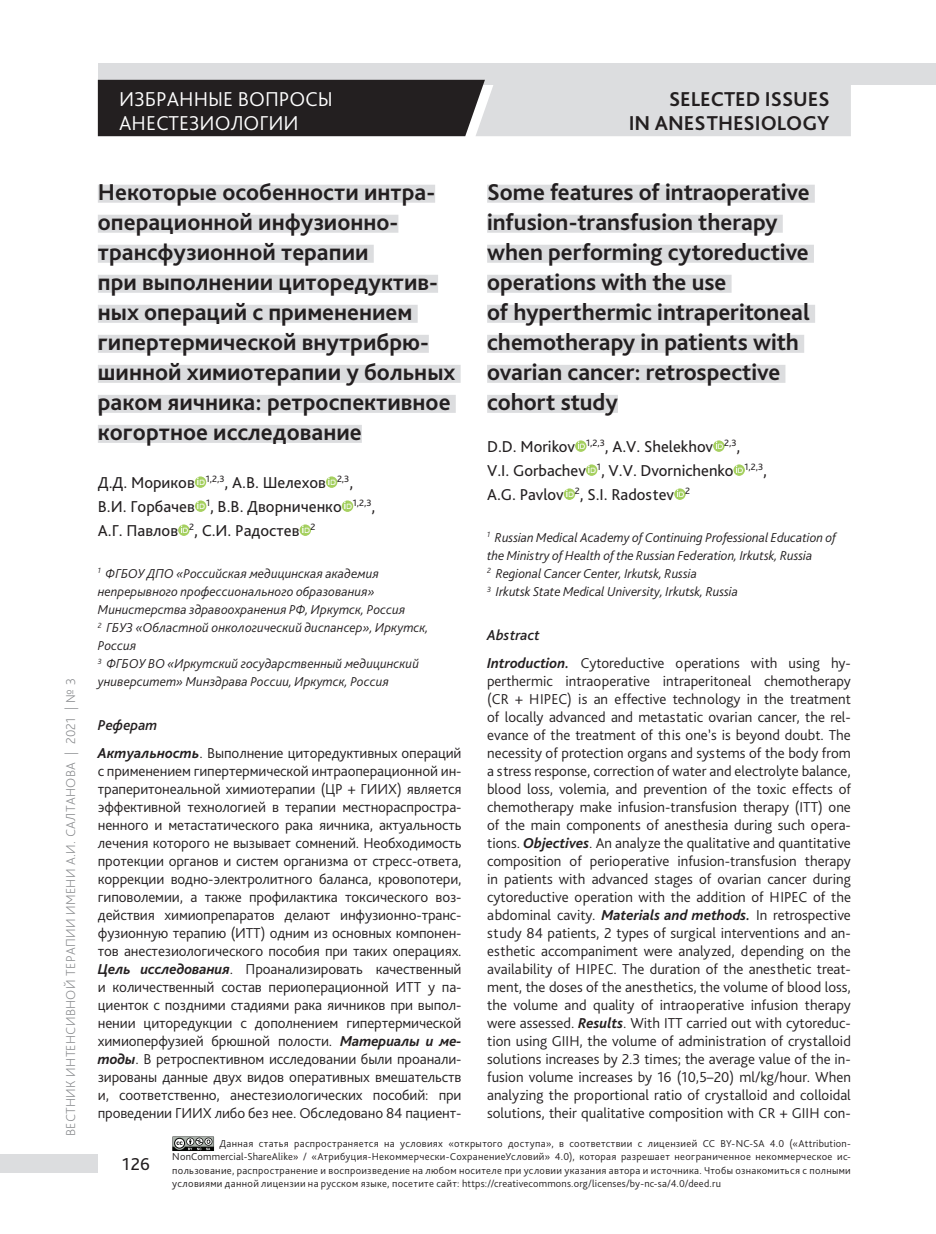
<style>
.page{position:relative;width:936px;height:1234px;background:#fff}
.page>*{position:absolute;margin:0;border:0;box-sizing:border-box;transform-origin:0 0}
.t1{font:700 24px/30px "Bliss Pro";color:#231f20}
.t2{font:700 21px/24px "Bliss Pro";color:#231f20;text-align:right}
.t3{font:300 21px/24px "Bliss Pro";color:#fff}
.t4{font:18px "Bliss Pro";color:#231f20}
.t5{font:16.5px/24px "Bliss Pro";color:#231f20}
.t6{font:300 15px/18px "Bliss Pro";letter-spacing:-.01em;color:#231f20}
.t7{font:italic 300 13.5px/18px "Bliss Pro";color:#231f20}
.t8{font:200 13.5px "Bliss Pro";letter-spacing:.025em;color:#808285}
.t9{font:300 10.5px/13.5px "Bliss Pro";letter-spacing:.02em;color:#231f20;text-align:justify}
.s1{font-weight:500;font-style:italic}
.s2{font-weight:700;font-style:italic}
</style>
<div class="page">
<div style="left:0;top:1154px;width:98px;height:18px;background:#dcdddf"></div>
<div style="left:98px;top:64px;width:837px;height:21px;background:#dcdddf"></div>
<svg style="left:98px;top:80px;width:752px;height:56px;background:#7f7e7f"></svg>
<svg style="left:172px;top:1136px;width:43px;height:15px"></svg>
<div style="left:98px;top:185px;width:337px;height:18px;background:#dcdddf"></div>
<div style="left:98px;top:215px;width:300px;height:18px;background:#dcdddf"></div>
<div style="left:98px;top:245px;width:276px;height:18px;background:#dcdddf"></div>
<div style="left:98px;top:275px;width:340px;height:18px;background:#dcdddf"></div>
<div style="left:98px;top:305px;width:319px;height:18px;background:#dcdddf"></div>
<div style="left:98px;top:335px;width:331px;height:18px;background:#dcdddf"></div>
<div style="left:98px;top:365px;width:362px;height:18px;background:#dcdddf"></div>
<div style="left:98px;top:395px;width:358px;height:18px;background:#dcdddf"></div>
<div style="left:98px;top:425px;width:264px;height:18px;background:#dcdddf"></div>
<svg style="left:195px;top:476px;width:11px;height:12px"></svg>
<svg style="left:326px;top:476px;width:11px;height:12px"></svg>
<svg style="left:195px;top:500px;width:11px;height:12px"></svg>
<svg style="left:342px;top:500px;width:11px;height:12px"></svg>
<svg style="left:178px;top:524px;width:11px;height:12px"></svg>
<svg style="left:299px;top:524px;width:12px;height:12px"></svg>
<div style="left:487px;top:185px;width:327px;height:18px;background:#dcdddf"></div>
<div style="left:487px;top:215px;width:295px;height:18px;background:#dcdddf"></div>
<div style="left:487px;top:245px;width:326px;height:18px;background:#dcdddf"></div>
<div style="left:487px;top:275px;width:244px;height:18px;background:#dcdddf"></div>
<div style="left:487px;top:305px;width:328px;height:18px;background:#dcdddf"></div>
<div style="left:487px;top:335px;width:317px;height:18px;background:#dcdddf"></div>
<div style="left:487px;top:365px;width:298px;height:18px;background:#dcdddf"></div>
<div style="left:487px;top:395px;width:131px;height:18px;background:#dcdddf"></div>
<svg style="left:575px;top:440px;width:11px;height:12px"></svg>
<svg style="left:713px;top:440px;width:11px;height:12px"></svg>
<svg style="left:586px;top:464px;width:11px;height:12px"></svg>
<svg style="left:733px;top:464px;width:12px;height:12px"></svg>
<svg style="left:563px;top:488px;width:12px;height:12px"></svg>
<svg style="left:674px;top:488px;width:11px;height:12px"></svg>
<h2 class="t3" style="left:119px;top:86px;width:215px">ИЗБРАННЫЕ ВОПРОСЫ<br>АНЕСТЕЗИОЛОГИИ</h2>
<h2 class="t2" style="left:628px;top:86px;width:202px">SELECTED ISSUES<br>IN ANESTHESIOLOGY</h2>
<p class="t8" style="left:62px;top:1136px;width:459px;rotate:-90deg">ВЕСТНИК ИНТЕНСИВНОЙ ТЕРАПИИ ИМЕНИ А.И. САЛТАНОВА | 2021 | № 3</p>
<p class="t1" style="left:98px;top:176px;width:359px">Некоторые особенности интра&shy;операционной инфузионно&shy;трансфузионной терапии<br>при выполнении циторедуктив&shy;ных операций с применением гипертермической внутрибрю&shy;шинной химиотерапии у больных раком яичника: ретроспективное когортное исследование</p>
<p class="t5" style="left:98px;top:470px;width:279px">Д.Д. Мориков <sup>1,2,3</sup>, А.В. Шелехов <sup>2,3</sup>,<br>В.И. Горбачев <sup>1</sup>, В.В. Дворниченко <sup>1,2,3</sup>,<br>А.Г. Павлов <sup>2</sup>, С.И. Радостев <sup>2</sup></p>
<p class="t7" style="left:98px;top:564px;width:332px"><sup>1</sup> ФГБОУ ДПО «Российская медицинская академия непрерывного профессионального образования» Министерства здравоохранения РФ, Иркутск, Россия<br><sup>2</sup> ГБУЗ «Областной онкологический диспансер», Иркутск, Россия<br><sup>3</sup> ФГБОУ ВО «Иркутский государственный медицинский университет» Минздрава России, Иркутск, Россия</p>
<p class="t6" style="left:98px;top:709px;width:365px;line-height:28.5px"><span class="s1">Реферат<br></span><span class="s2">Актуальность</span>. Выполнение циторедуктивных операций</p>
<p class="t6" style="left:98px;top:761px;width:365px;text-align:justify">с применением гипертермической интраоперационной ин&shy;траперитонеальной химиотерапии (ЦР + ГИИХ) является эффективной технологией в терапии местнораспростра&shy;ненного и метастатического рака яичника, актуальность лечения которого не вызывает сомнений. Необходимость протекции органов и систем организма от стресс-ответа, коррекции водно-электролитного баланса, кровопотери, гиповолемии, а также профилактика токсического воз&shy;действия химиопрепаратов делают инфузионно-транс&shy;фузионную терапию (ИТТ) одним из основных компонен&shy;тов анестезиологического пособия при таких операциях.<br><span class="s2">Цель исследования</span>. Проанализировать качественный и количественный состав периоперационной ИТТ у па&shy;циенток с поздними стадиями рака яичников при выпол&shy;нении циторедукции с дополнением гипертермической химиоперфузией брюшной полости. <span class="s2">Материалы и ме&shy;тоды</span>. В ретроспективном исследовании были проанали&shy;зированы данные двух видов оперативных вмешательств и, соответственно, анестезиологических пособий: при проведении ГИИХ либо без нее. Обследовано 84 пациент-</p>
<h1 class="t1" style="left:487px;top:176px;width:324px">Some features of intraoperative infusion-transfusion therapy when performing cytoreductive operations with the use<br>of hyperthermic intraperitoneal chemotherapy in patients with ovarian cancer: retrospective cohort study</h1>
<p class="t5" style="left:487px;top:434px;width:281px">D.D. Morikov <sup>1,2,3</sup>, A.V. Shelekhov <sup>2,3</sup>,<br>V.I. Gorbachev <sup>1</sup>, V.V. Dvornichenko <sup>1,2,3</sup>,<br>A.G. Pavlov <sup>2</sup>, S.I. Radostev <sup>2</sup></p>
<p class="t7" style="left:487px;top:528px;width:350px"><sup>1</sup> Russian Medical Academy of Continuing Professional Education of the Ministry of Health of the Russian Federation, Irkutsk, Russia<br><sup>2</sup> Regional Cancer Center, Irkutsk, Russia<br><sup>3</sup> Irkutsk State Medical University, Irkutsk, Russia</p>
<p class="t6" style="left:487px;top:619px;width:365px;line-height:28.5px"><span class="s1">Abstract<br></span><span class="s2">Introduction.</span> Сytoreductive operations with using hy-</p>
<p class="t6" style="left:487px;top:671px;width:365px;text-align:justify">perthermic intraoperative intraperitoneal chemotherapy (CR + HIPEC) is an effective technology in the treatment of locally advanced and metastatic ovarian cancer, the rel&shy;evance of the treatment of this one’s is beyond doubt. The neсessity of protection organs and systems of the body from a stress response, correction of water and electrolyte balance, blood loss, volemia, and prevention of the toxic effects of chemotherapy make infusion-transfusion therapy (ITT) one of the main components of anesthesia during such opera&shy;tions. <span class="s2">Objectives</span>. An analyze the qualitative and quantitative composition of perioperative infusion-transfusion therapy in patients with advanced stages of ovarian cancer during cytoreductive operation with the addition of HIPEC of the abdominal cavity. <span class="s2">Materials and methods.</span> In retrospective study 84 patients, 2 types of surgical interventions and an&shy;esthetic accompaniment were analyzed, depending on the availability of HIPEC. The duration of the anesthetic treat&shy;ment, the doses of the anesthetics, the volume of blood loss, the volume and quality of intraoperative infusion therapy were assessed. <span class="s2">Results</span>. With ITT carried out with cytoreduc&shy;tion using GIIH, the volume of administration of crystalloid solutions increases by 2.3 times; the average value of the in&shy;fusion volume increases by 16 (10,5–20) ml/kg/hour. When analyzing the proportional ratio of crystalloid and colloidal solutions, their qualitative composition with CR + GIIH con-</p>
<p class="t4" style="left:122px;top:1152px;width:29px">126</p>
<p class="t9" style="left:172px;top:1135px;width:680px;text-indent:47px">Данная статья распространяется на условиях «открытого доступа», в соответствии с лицензией CC BY-NC-SA 4.0 («Attribution-NonCommercial-ShareAlike» / «Атрибуция-Некоммерчески-СохранениеУсловий» 4.0), которая разрешает неограниченное некоммерческое ис&shy;пользование, распространение и воспроизведение на любом носителе при условии указания автора и источника. Чтобы ознакомиться с полными условиями данной лицензии на русском языке, посетите сайт: https://creativecommons.org/licenses/by-nc-sa/4.0/deed.ru</p>
</div>
